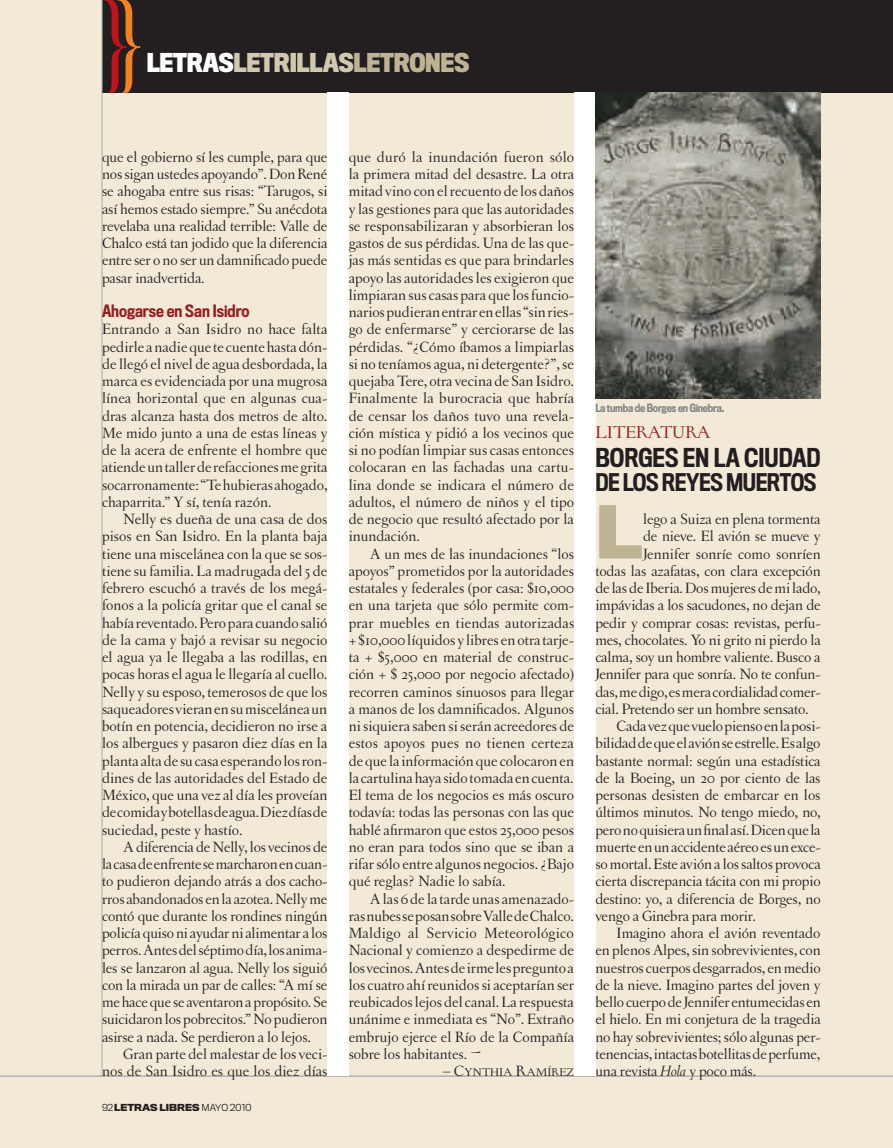
<style>
.page{position:relative;width:893px;height:1148px;background:#f2ead7}
.page>*{position:absolute;margin:0;border:0;box-sizing:border-box;transform-origin:0 0}
.t1{font:700 67.65px "Titling Gothic FB Normal";color:#beb493}
.t2{font:700 24px "Titling Gothic FB Cond";letter-spacing:-.01em;color:#d0c9af}
.t3{font:500 24px "Titling Gothic FB Cond";color:#231f20}
.t4{font:500 22.5px "Titling Gothic FB Cond";letter-spacing:-.02em;color:#231f20}
.t5{font:18px "Letras Oldstyle Expert";color:#981a1e}
.t6{font:15.75px/17.2px "Letras Oldstyle";letter-spacing:-.01em;color:#231f20;text-align:justify}
.t7{font:500 15.75px "Titling Gothic FB Cond";color:#981a1e}
.t8{font:11.85px "Letras Oldstyle Expert";color:#231f20}
.t9{font:500 10.5px "Titling Gothic FB Cond";color:#808285}
.t10{font:700 9px "Titling Gothic FB Normal";color:#231f20}
.s1{color:#fff}
.s2{color:#beb493}
.s3{font-weight:300}
.s4{font-size:15.75px}
.s5{font-style:italic}
</style>
<div class="page">
<div style="left:102px;top:0;width:791px;height:93px;background:#231f20"></div>
<hr style="left:102px;top:0;width:1px;height:1076px;background:#a8a9ad">
<hr style="left:0;top:1076px;width:893px;height:1px;background:#939598">
<div style="left:327px;top:93px;width:22px;height:983px;background:#fff"></div>
<div style="left:574px;top:93px;width:21px;height:983px;background:#fff"></div>
<svg style="left:103px;top:0;width:38px;height:93px"></svg>
<img style="left:595px;top:92px;width:226px;height:307px">
<h2 class="t2" style="left:147px;top:48px;width:324px"><span class="s1">LETRAS</span>LETRILLAS<span class="s2">LETRONES</span></h2>
<p class="t6" style="left:102px;top:148px;width:227px">que el gobierno sí les cumple, para que nos sigan ustedes apoyando”. Don René se ahogaba entre sus risas: “Tarugos, si así hemos estado siempre.” Su anécdota revelaba una realidad terrible: Valle de Chalco está tan jodido que la diferencia entre ser o no ser un damnificado puede pasar inadvertida.</p>
<p class="t7" style="left:102px;top:301px;width:149px">Ahogarse en San Isidro</p>
<p class="t6" style="left:102px;top:321px;width:227px">Entrando a San Isidro no hace falta pedirle a nadie que te cuente hasta dón&shy;de llegó el nivel de agua desbordada, la marca es evidenciada por una mugrosa línea horizontal que en algunas cua&shy;dras alcanza hasta dos metros de alto.<br>Me mido junto a una de estas líneas y de la acera de enfrente el hombre que atiende un taller de refacciones me grita socarronamente: “Te hubieras ahogado, chaparrita.” Y sí, tenía razón.</p>
<p class="t6" style="left:102px;top:510px;width:227px;text-indent:21px">Nelly es dueña de una casa de dos pisos en San Isidro. En la planta baja tiene una miscelánea con la que se sos&shy;tiene su familia. La madrugada del 5 de febrero escuchó a través de los megá&shy;fonos a la policía gritar que el canal se había reventado. Pero para cuando salió de la cama y bajó a revisar su negocio el agua ya le llegaba a las rodillas, en pocas horas el agua le llegaría al cuello.<br>Nelly y su esposo, temerosos de que los saqueadores vieran en su miscelánea un botín en potencia, decidieron no irse a los albergues y pasaron diez días en la planta alta de su casa esperando los ron&shy;dines de las autoridades del Estado de México, que una vez al día les proveían de comida y botellas de agua. Diez días de suciedad, peste y hastío.</p>
<p class="t6" style="left:102px;top:838px;width:227px;text-indent:21px">A diferencia de Nelly, los vecinos de la casa de enfrente se marcharon en cuan&shy;to pudieron dejando atrás a dos cacho&shy;rros abandonados en la azotea. Nelly me contó que durante los rondines ningún policía quiso ni ayudar ni alimentar a los perros. Antes del séptimo día, los anima&shy;les se lanzaron al agua. Nelly los siguió con la mirada un par de calles: “A mí se me hace que se aventaron a propósito. Se suicidaron los pobrecitos.” No pudieron asirse a nada. Se perdieron a lo lejos.</p>
<p class="t6" style="left:102px;top:1045px;width:227px;text-align:right">Gran parte del malestar de los veci&shy;nos de San Isidro es que los diez días</p>
<p class="t10" style="left:102px;top:1101px;width:151px"><span class="s3">92</span> LETRAS LIBRES <span class="s3">MAYO 2010</span></p>
<p class="t6" style="left:349px;top:148px;width:227px">que duró la inundación fueron sólo la primera mitad del desastre. La otra mitad vino con el recuento de los daños y las gestiones para que las autoridades se responsabilizaran y absorbieran los gastos de sus pérdidas. Una de las que&shy;jas más sentidas es que para brindarles apoyo las autoridades les exigieron que limpiaran sus casas para que los funcio&shy;narios pudieran entrar en ellas “sin ries&shy;go de enfermarse” y cerciorarse de las pérdidas. “¿Cómo íbamos a limpiarlas si no teníamos agua, ni detergente?”, se quejaba Tere, otra vecina de San Isidro.<br>Finalmente la burocracia que habría de censar los daños tuvo una revela&shy;ción mística y pidió a los vecinos que si no podían limpiar sus casas entonces colocaran en las fachadas una cartu&shy;lina donde se indicara el número de adultos, el número de niños y el tipo de negocio que resultó afectado por la inundación.</p>
<p class="t6" style="left:349px;top:545px;width:227px;text-indent:21px">A un mes de las inundaciones “los apoyos” prometidos por la autoridades estatales y federales (por casa: $10,000 en una tarjeta que sólo permite com&shy;prar muebles en tiendas autorizadas + $10,000 líquidos y libres en otra tarje&shy;ta + $5,000 en material de construc&shy;ción + $ 25,000 por negocio afectado) recorren caminos sinuosos para llegar a manos de los damnificados. Algunos ni siquiera saben si serán acreedores de estos apoyos pues no tienen certeza de que la información que colocaron en la cartulina haya sido tomada en cuenta.<br>El tema de los negocios es más oscuro todavía: todas las personas con las que hablé afirmaron que estos 25,000 pesos no eran para todos sino que se iban a rifar sólo entre algunos negocios. ¿Bajo qué reglas? Nadie lo sabía.</p>
<p class="t6" style="left:349px;top:890px;width:227px;text-indent:21px">A las 6 de la tarde unas amenazado&shy;ras nubes se posan sobre Valle de Chalco.<br>Maldigo al Servicio Meteorológico Nacional y comienzo a despedirme de los vecinos. Antes de irme les pregunto a los cuatro ahí reunidos si aceptarían ser reubicados lejos del canal. La respuesta unánime e inmediata es “No”. Extraño embrujo ejerce el Río de la Compañía sobre los habitantes. ~</p>
<p class="t8" style="left:443px;top:1066px;width:133px"><span class="s4">–</span> <span class="s4">C</span>YNTHIA <span class="s4">R</span>AMÍREZ</p>
<p class="t9" style="left:595px;top:401px;width:131px">La tumba de Borges en Ginebra.</p>
<p class="t5" style="left:595px;top:422px;width:117px">LITERATURA</p>
<h2 class="t3" style="left:595px;top:443px;width:227px">Borges en la ciudad</h2>
<h3 class="t4" style="left:595px;top:468px;width:223px">de los reyes muertos</h3>
<h1 class="t1" style="left:595px;top:490px;width:49px">L</h1>
<p class="t6" style="left:643px;top:510px;width:179px">lego a Suiza en plena tormenta</p>
<p class="t6" style="left:643px;top:528px;width:179px">de nieve. El avión se mueve y</p>
<p class="t6" style="left:643px;top:545px;width:179px">Jennifer sonríe como sonríen</p>
<p class="t6" style="left:595px;top:562px;width:227px">todas las azafatas, con clara excepción</p>
<p class="t6" style="left:595px;top:579px;width:227px">de las de Iberia. Dos mujeres de mi lado,</p>
<p class="t6" style="left:595px;top:597px;width:227px">impávidas a los sacudones, no dejan de</p>
<p class="t6" style="left:595px;top:614px;width:227px">pedir y comprar cosas: revistas, perfu-</p>
<p class="t6" style="left:595px;top:631px;width:227px">mes, chocolates. Yo ni grito ni pierdo la</p>
<p class="t6" style="left:595px;top:648px;width:227px">calma, soy un hombre valiente. Busco a</p>
<p class="t6" style="left:595px;top:666px;width:227px">Jennifer para que sonría. No te confun-</p>
<p class="t6" style="left:595px;top:683px;width:227px">das, me digo, es mera cordialidad comer-</p>
<p class="t6" style="left:595px;top:700px;width:215px">cial. Pretendo ser un hombre sensato.</p>
<p class="t6" style="left:616px;top:717px;width:206px">Cada vez que vuelo pienso en la posi-</p>
<p class="t6" style="left:595px;top:735px;width:227px">bilidad de que el avión se estrelle. Es algo</p>
<p class="t6" style="left:595px;top:752px;width:227px">bastante normal: según una estadística</p>
<p class="t6" style="left:595px;top:769px;width:227px">de la Boeing, un 20 por ciento de las</p>
<p class="t6" style="left:595px;top:786px;width:227px">personas desisten de embarcar en los</p>
<p class="t6" style="left:595px;top:804px;width:227px">últimos minutos. No tengo miedo, no,</p>
<p class="t6" style="left:595px;top:821px;width:227px">pero no quisiera un final así. Dicen que la</p>
<p class="t6" style="left:595px;top:838px;width:227px">muerte en un accidente aéreo es un exce-</p>
<p class="t6" style="left:595px;top:855px;width:227px">so mortal. Este avión a los saltos provoca</p>
<p class="t6" style="left:595px;top:873px;width:227px">cierta discrepancia tácita con mi propio</p>
<p class="t6" style="left:595px;top:890px;width:227px">destino: yo, a diferencia de Borges, no</p>
<p class="t6" style="left:595px;top:907px;width:162px">vengo a Ginebra para morir.</p>
<p class="t6" style="left:616px;top:924px;width:205px">Imagino ahora el avión reventado</p>
<p class="t6" style="left:595px;top:942px;width:227px">en plenos Alpes, sin sobrevivientes, con</p>
<p class="t6" style="left:595px;top:959px;width:227px">nuestros cuerpos desgarrados, en medio</p>
<p class="t6" style="left:595px;top:976px;width:227px">de la nieve. Imagino partes del joven y</p>
<p class="t6" style="left:595px;top:993px;width:227px">bello cuerpo de Jennifer entumecidas en</p>
<p class="t6" style="left:595px;top:1011px;width:227px">el hielo. En mi conjetura de la tragedia</p>
<p class="t6" style="left:595px;top:1028px;width:227px">no hay sobrevivientes; sólo algunas per-</p>
<p class="t6" style="left:595px;top:1045px;width:227px">tenencias, intactas botellitas de perfume,</p>
<p class="t6" style="left:595px;top:1062px;width:162px">una revista <span class="s5">Hola</span> y poco más.</p>
</div>
